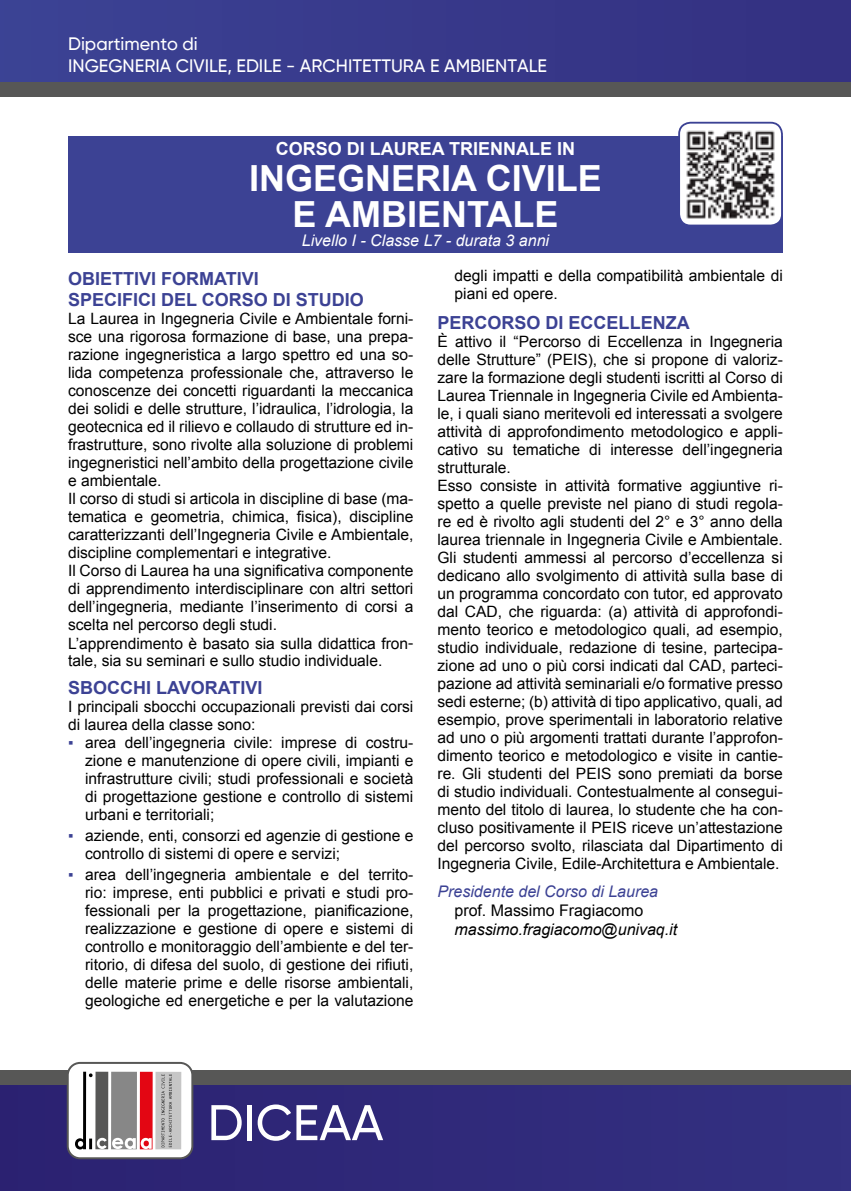
<style>
.page{position:relative;width:851px;height:1191px;background:#fff}
.page>*{position:absolute;margin:0;border:0;box-sizing:border-box;transform-origin:0 0}
.t1{font:500 50px "Gilroy";color:#fff}
.t2{font:700 36px/36px "Arial";color:#fff;text-align:center}
.t3{font:700 18px/21.6px "Arial";color:#3c4294}
.t4{font:500 18px/21.6px "Gilroy";color:#fff}
.t5{font:700 18px "Arial";color:#fff}
.t6{font:italic 16px "Arial";color:#fff}
.t7{font:italic 16px "Arial";color:#000}
.t8{font:italic 16px "Arial";color:#3c4294}
.t9{font:16px "Arial";color:#000}
.t10{font:15.6px/18px "Arial";color:#000}
.s1{color:#3c4294}
</style>
<div class="page">
<div style="left:0;top:1070px;width:850px;height:121px;background:#302a7a"></div>
<div style="left:0;top:1070px;width:850px;height:14px;background:#575756"></div>
<div style="left:0;top:0;width:850px;height:96px;background:#38398a"></div>
<div style="left:0;top:82px;width:850px;height:14px;background:#575756"></div>
<svg style="left:67px;top:1062px;width:126px;height:97px;background:#c1b1b2"></svg>
<div style="left:68px;top:136px;width:714px;height:25px;background:#3c4294"></div>
<div style="left:68px;top:159px;width:714px;height:42px;background:#3c4294"></div>
<div style="left:68px;top:195px;width:714px;height:42px;background:#3c4294"></div>
<div style="left:68px;top:229px;width:714px;height:23px;background:#3c4294"></div>
<img style="left:681px;top:124px;width:100px;height:99px">
<div style="left:678px;top:122px;width:104px;height:104px;border:2px solid #3c4294;border-radius:11px"></div>
<p class="t4" style="left:68px;top:33px;width:480px">Dipartimento di<br>INGEGNERIA CIVILE, EDILE - ARCHITETTURA E AMBIENTALE</p>
<p class="t5" style="left:276px;top:137px;width:301px">CORSO DI LAUREA TRIENNALE IN</p>
<h2 class="t2" style="left:249px;top:161px;width:354px">INGEGNERIA CIVILE<br>E AMBIENTALE</h2>
<p class="t6" style="left:302px;top:230px;width:249px">Livello I - Classe L7 - durata 3 anni</p>
<p class="t3" style="left:68px;top:268px;width:297px">OBIETTIVI FORMATIVI<br>SPECIFICI DEL CORSO DI STUDIO</p>
<p class="t10" style="left:68px;top:310px;width:347px">La Laurea in Ingegneria Civile e Ambientale forni&shy;sce una rigorosa formazione di base, una prepa&shy;razione ingegneristica a largo spettro ed una so&shy;lida competenza professionale che, attraverso le conoscenze dei concetti riguardanti la meccanica dei solidi e delle strutture, l’idraulica, l’idrologia, la geotecnica ed il rilievo e collaudo di strutture ed in&shy;frastrutture, sono rivolte alla soluzione di problemi ingegneristici nell’ambito della progettazione civile e ambientale.<br>Il corso di studi si articola in discipline di base (ma&shy;tematica e geometria, chimica, fisica), discipline caratterizzanti dell’Ingegneria Civile e Ambientale, discipline complementari e integrative.<br>Il Corso di Laurea ha una significativa componente di apprendimento interdisciplinare con altri settori dell’ingegneria, mediante l’inserimento di corsi a scelta nel percorso degli studi.<br>L’apprendimento è basato sia sulla didattica fron&shy;tale, sia su seminari e sullo studio individuale.</p>
<p class="t3" style="left:68px;top:677px;width:196px">SBOCCHI LAVORATIVI</p>
<p class="t10" style="left:68px;top:697px;width:347px">I principali sbocchi occupazionali previsti dai corsi di laurea della classe sono:</p>
<p class="t10" style="left:85px;top:733px;width:330px;text-align:justify;text-indent:-17px"><span class="s1">▪</span> area dell’ingegneria civile: imprese di costru&shy;zione e manutenzione di opere civili, impianti e infrastrutture civili; studi professionali e società di progettazione gestione e controllo di sistemi urbani e territoriali;</p>
<p class="t10" style="left:85px;top:826px;width:330px;text-indent:-17px"><span class="s1">▪</span> aziende, enti, consorzi ed agenzie di gestione e controllo di sistemi di opere e servizi;</p>
<p class="t10" style="left:85px;top:865px;width:330px;text-align:justify;text-indent:-17px"><span class="s1">▪</span> area dell’ingegneria ambientale e del territo&shy;rio: imprese, enti pubblici e privati e studi pro&shy;fessionali per la progettazione, pianificazione, realizzazione e gestione di opere e sistemi di controllo e monitoraggio dell’ambiente e del ter&shy;ritorio, di difesa del suolo, di gestione dei rifiuti, delle materie prime e delle risorse ambientali, geologiche ed energetiche e per la valutazione</p>
<p class="t10" style="left:454px;top:267px;width:330px">degli impatti e della compatibilità ambientale di piani ed opere.</p>
<p class="t3" style="left:437px;top:313px;width:254px">PERCORSO DI ECCELLENZA</p>
<p class="t10" style="left:437px;top:333px;width:347px">È attivo il “Percorso di Eccellenza in Ingegneria delle Strutture” (PEIS), che si propone di valoriz&shy;zare la formazione degli studenti iscritti al Corso di Laurea Triennale in Ingegneria Civile ed Ambienta&shy;le, i quali siano meritevoli ed interessati a svolgere attività di approfondimento metodologico e appli&shy;cativo su tematiche di interesse dell’ingegneria strutturale.<br>Esso consiste in attività formative aggiuntive ri&shy;spetto a quelle previste nel piano di studi regola&shy;re ed è rivolto agli studenti del 2° e 3° anno della laurea triennale in Ingegneria Civile e Ambientale.<br>Gli studenti ammessi al percorso d’eccellenza si dedicano allo svolgimento di attività sulla base di un programma concordato con tutor, ed approvato dal CAD, che riguarda: (a) attività di approfondi&shy;mento teorico e metodologico quali, ad esempio, studio individuale, redazione di tesine, partecipa&shy;zione ad uno o più corsi indicati dal CAD, parteci&shy;pazione ad attività seminariali e/o formative presso sedi esterne; (b) attività di tipo applicativo, quali, ad esempio, prove sperimentali in laboratorio relative ad uno o più argomenti trattati durante l’approfon&shy;dimento teorico e metodologico e visite in cantie&shy;re. Gli studenti del PEIS sono premiati da borse di studio individuali. Contestualmente al consegui&shy;mento del titolo di laurea, lo studente che ha con&shy;cluso positivamente il PEIS riceve un’attestazione del percorso svolto, rilasciata dal Dipartimento di Ingegneria Civile, Edile-Architettura e Ambientale.</p>
<p class="t8" style="left:437px;top:880px;width:222px">Presidente del Corso di Laurea</p>
<p class="t9" style="left:454px;top:900px;width:190px">prof. Massimo Fragiacomo</p>
<p class="t7" style="left:454px;top:919px;width:224px">massimo.fragiacomo@univaq.it</p>
<h1 class="t1" style="left:208px;top:1091px;width:177px">DICEAA</h1>
</div>
